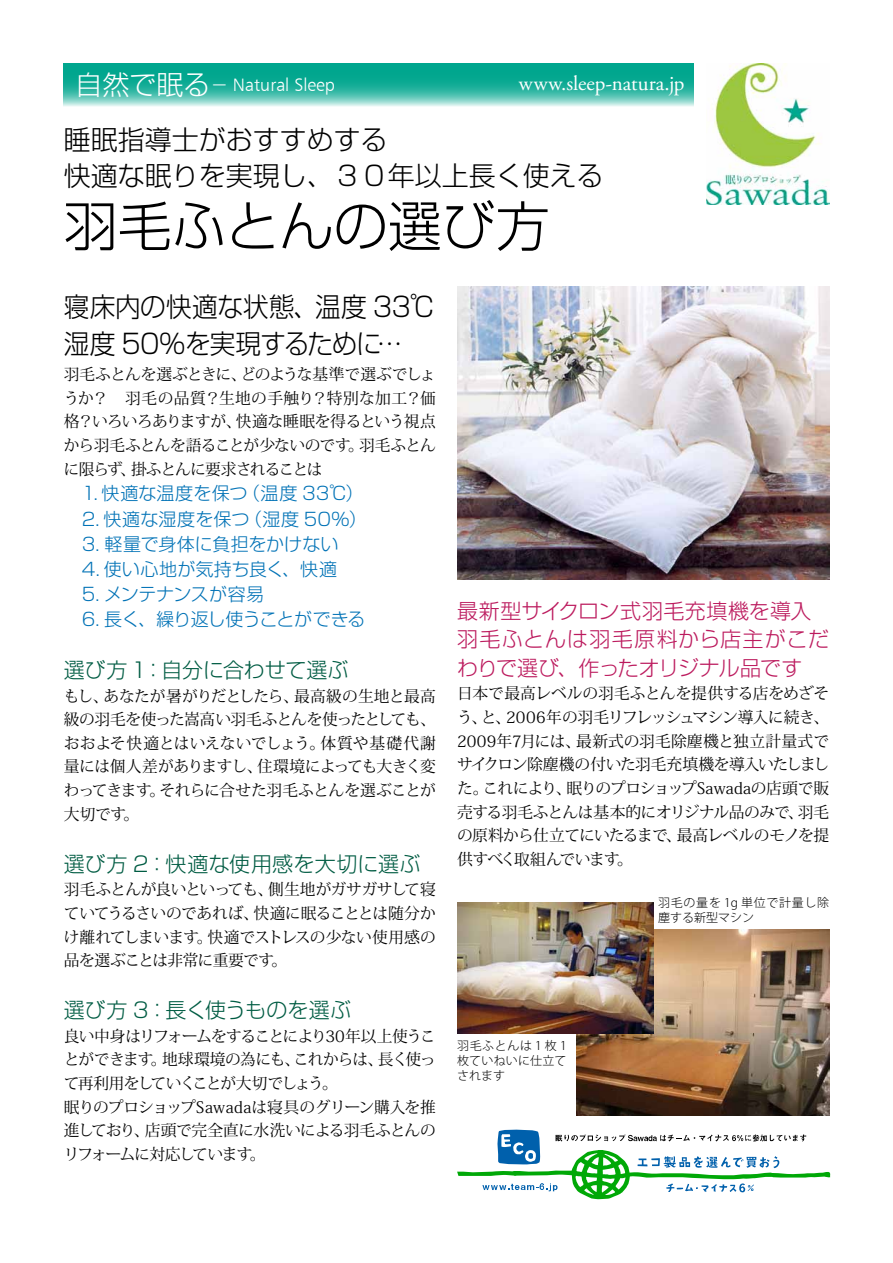
<style>
.page{position:relative;width:893px;height:1263px;background:#fff}
.page>*{position:absolute;margin:0;border:0;box-sizing:border-box;transform-origin:0 0}
.t1{font:300 54px "Shin Go Pro";color:#000}
.t2{font:300 27px/36.5px "Shin Go Pro";color:#000}
.t3{font:300 27px/36.5px "Shin Go Pro";color:#000;scale:.95 1}
.t4{font:300 21px/28.3px "Shin Go Pro";letter-spacing:.015em;color:#bc1b5e}
.t5{font:300 21px "Shin Go Pro";color:#005c43}
.t6{font:21px "Adobe Garamond Pro";color:#fff}
.t7{font:300 18px/25.2px "Shin Go Pro";letter-spacing:.005em;color:#0072b6}
.t8{font:18px "Humanist 777 BT Light B";color:#fff}
.t9{font:15.75px/23.7px "Koz Min Std";letter-spacing:-.045em;color:#000;text-align:justify}
.t10{font:300 12px/15px "Koz Go Std";letter-spacing:.015em;color:#000;text-align:justify}
.t11{font:300 12px/15px "Koz Go Std";letter-spacing:.055em;color:#000}
.s1{font-family:"Shin Go Pro";font-weight:300;font-size:27px}
.s2{font-family:"Shin Go Pro";font-weight:300}
</style>
<div class="page">
<img style="left:706px;top:64px;width:123px;height:140px">
<svg style="left:64px;top:64px;width:629px;height:42px;background:#32b7a4"></svg>
<img style="left:457px;top:286px;width:372px;height:294px">
<svg style="left:457px;top:1130px;width:373px;height:69px"></svg>
<img style="left:577px;top:929px;width:252px;height:186px">
<img style="left:457px;top:902px;width:197px;height:131px">
<p class="t8" style="left:75px;top:74px;width:261px"><span class="s1">自然で眠る</span><span class="s2">－</span> Natural Sleep</p>
<h3 class="t6" style="left:519px;top:70px;width:167px">www.sleep-natura.jp</h3>
<h2 class="t2" style="left:64px;top:118px;width:542px">睡眠指導士がおすすめする<br>快適な眠りを実現し、３０年以上長く使える</h2>
<h1 class="t1" style="left:64px;top:182px;width:488px">羽毛ふとんの選び方</h1>
<h2 class="t3" style="left:64px;top:285px;width:393px">寝床内の快適な状態、温度 33℃湿度 50％を実現するために…</h2>
<p class="t9" style="left:64px;top:363px;width:374px">羽毛ふとんを選ぶときに、どのような基準で選ぶでしょうか？　羽毛の品質？生地の手触り？特別な加工？価格？いろいろありますが、快適な睡眠を得るという視点から羽毛ふとんを語ることが少ないのです。羽毛ふとんに限らず、掛ふとんに要求されることは</p>
<p class="t7" style="left:64px;top:479px;width:305px">　1. 快適な温度を保つ（温度 33℃）　2. 快適な湿度を保つ（湿度 50％）　3. 軽量で身体に負担をかけない　4. 使い心地が気持ち良く、快適　5. メンテナンスが容易<br>　6. 長く、繰り返し使うことができる</p>
<h3 class="t5" style="left:64px;top:652px;width:286px">選び方 1：自分に合わせて選ぶ</h3>
<p class="t9" style="left:64px;top:684px;width:374px">もし、あなたが暑がりだとしたら、最高級の生地と最高級の羽毛を使った嵩高い羽毛ふとんを使ったとしても、おおよそ快適とはいえないでしょう。体質や基礎代謝量には個人差がありますし、住環境によっても大きく変わってきます。それらに合せた羽毛ふとんを選ぶことが大切です。</p>
<h3 class="t5" style="left:64px;top:846px;width:358px">選び方 2：快適な使用感を大切に選ぶ</h3>
<p class="t9" style="left:64px;top:878px;width:374px">羽毛ふとんが良いといっても、側生地がガサガサして寝ていてうるさいのであれば、快適に眠ることとは随分かけ離れてしまいます。快適でストレスの少ない使用感の品を選ぶことは非常に重要です。</p>
<h3 class="t5" style="left:64px;top:993px;width:289px">選び方 3：長く使うものを選ぶ</h3>
<p class="t9" style="left:64px;top:1024px;width:374px;text-align:left">良い中身はリフォームをすることにより30年以上使うことができます。地球環境の為にも、これからは、長く使って再利用をしていくことが大切でしょう。<br>眠りのプロショップSawadaは寝具のグリーン購入を推進しており、店頭で完全直に水洗いによる羽毛ふとんのリフォームに対応しています。</p>
<h3 class="t4" style="left:457px;top:594px;width:374px">最新型サイクロン式羽毛充填機を導入羽毛ふとんは羽毛原料から店主がこだわりで選び、作ったオリジナル品です</h3>
<p class="t9" style="left:457px;top:682px;width:374px">日本で最高レベルの羽毛ふとんを提供する店をめざそう、と、2006年の羽毛リフレッシュマシン導入に続き、2009年7月には、最新式の羽毛除塵機と独立計量式でサイクロン除塵機の付いた羽毛充填機を導入いたしました。これにより、眠りのプロショップSawadaの店頭で販売する羽毛ふとんは基本的にオリジナル品のみで、羽毛の原料から仕立てにいたるまで、最高レベルのモノを提供すべく取組んでいます。</p>
<p class="t10" style="left:457px;top:1038px;width:111px">羽毛ふとんは 1 枚 1枚ていねいに仕立てされます</p>
<p class="t11" style="left:658px;top:895px;width:172px">羽毛の量を 1g 単位で計量し除塵する新型マシン</p>
</div>
